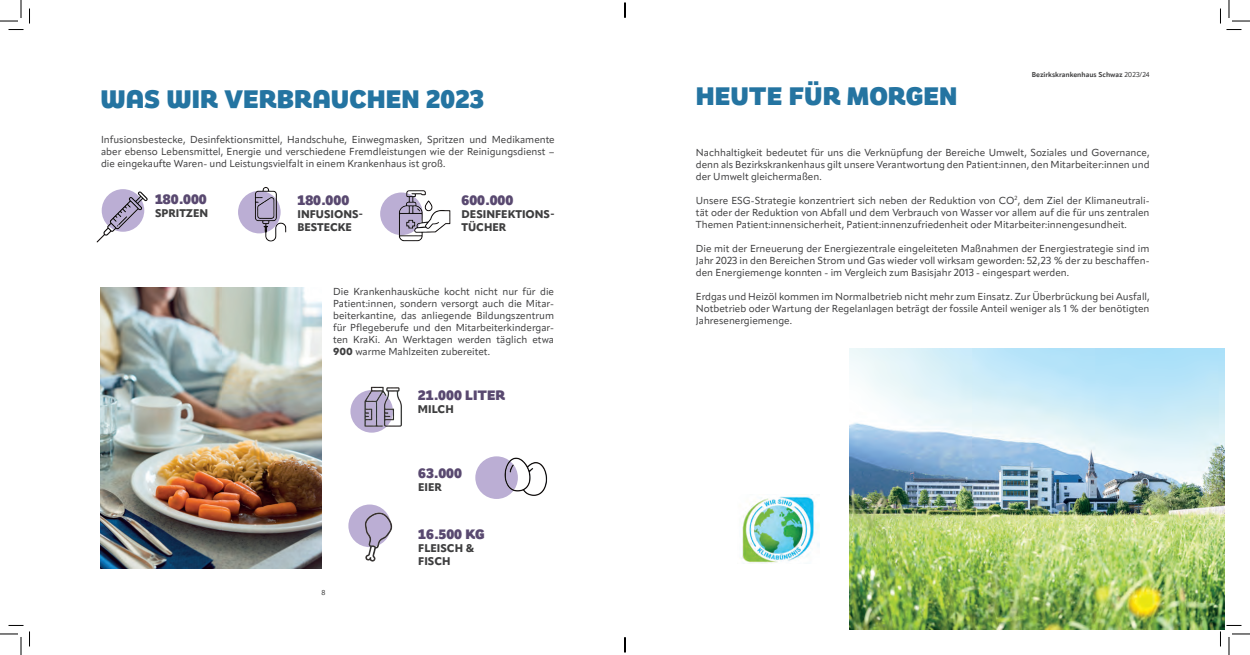
<style>
.page{position:relative;width:1250px;height:655px;background:#fff}
.page>*{position:absolute;margin:0;border:0;box-sizing:border-box;transform-origin:0 0}
.t1{font:900 26px "Remora Sans W2";color:#2474a1}
.t2{font:900 14px "Remora Sans W2";color:#594970}
.t3{font:800 11px/13.2px "Apparat";color:#3e3e3f}
.t4{font:10px/12px "Apparat";color:#3e3e3f;text-align:justify}
.t5{font:700 7px "Apparat";color:#3e3e3f}
.t6{font:7px "Apparat";color:#3e3e3f}
.s1{font-weight:400}
.s2{font-weight:800}
</style>
<div class="page">
<img style="left:849px;top:348px;width:375px;height:281px">
<div style="left:475px;top:456px;width:43px;height:42px;background:#bbaed4;border-radius:50%"></div>
<img style="left:495px;top:456px;width:53px;height:43px">
<div style="left:350px;top:390px;width:43px;height:42px;background:#bbaed4;border-radius:50%"></div>
<img style="left:355px;top:386px;width:47px;height:46px">
<img style="left:96px;top:189px;width:52px;height:54px">
<img style="left:239px;top:187px;width:48px;height:55px">
<div style="left:380px;top:192px;width:43px;height:43px;background:#bbaed4;border-radius:50%"></div>
<img style="left:398px;top:190px;width:53px;height:52px">
<img style="left:100px;top:287px;width:222px;height:281px">
<img style="left:348px;top:504px;width:45px;height:58px">
<img style="left:741px;top:494px;width:78px;height:69px">
<svg style="left:0;top:0;width:30px;height:30px"></svg>
<svg style="left:0;top:625px;width:30px;height:29px"></svg>
<svg style="left:1220px;top:0;width:30px;height:30px"></svg>
<svg style="left:1219px;top:624px;width:31px;height:30px"></svg>
<svg style="left:624px;top:3px;width:2px;height:15px"></svg>
<svg style="left:624px;top:637px;width:2px;height:15px"></svg>
<p class="t5" style="left:1031px;top:71px;width:119px">Bezirkskrankenhaus Schwaz <span class="s1">2023/24</span></p>
<h1 class="t1" style="left:100px;top:82px;width:385px">WAS WIR VERBRAUCHEN 2023</h1>
<h1 class="t1" style="left:696px;top:79px;width:263px">HEUTE FÜR MORGEN</h1>
<p class="t4" style="left:696px;top:146px;width:455px">Nachhaltigkeit bedeutet für uns die Verknüpfung der Bereiche Umwelt, Soziales und Governance, denn als Bezirkskrankenhaus gilt unsere Verantwortung den Patient:innen, den Mitarbeiter:innen und der Umwelt gleichermaßen.</p>
<p class="t4" style="left:696px;top:194px;width:455px">Unsere ESG-Strategie konzentriert sich neben der Reduktion von CO<sup>2</sup>, dem Ziel der Klimaneutrali&shy;tät oder der Reduktion von Abfall und dem Verbrauch von Wasser vor allem auf die für uns zentralen Themen Patient:innensicherheit, Patient:innenzufriedenheit oder Mitarbeiter:innengesundheit.</p>
<p class="t4" style="left:696px;top:242px;width:455px">Die mit der Erneuerung der Energiezentrale eingeleiteten Maßnahmen der Energiestrategie sind im Jahr 2023 in den Bereichen Strom und Gas wieder voll wirksam geworden: 52,23 % der zu beschaffen&shy;den Energiemenge konnten - im Vergleich zum Basisjahr 2013 - eingespart werden.</p>
<p class="t4" style="left:696px;top:290px;width:455px">Erdgas und Heizöl kommen im Normalbetrieb nicht mehr zum Einsatz. Zur Überbrückung bei Ausfall, Notbetrieb oder Wartung der Regelanlagen beträgt der fossile Anteil weniger als 1 % der benötigten Jahresenergiemenge.</p>
<p class="t4" style="left:101px;top:134px;width:455px">Infusionsbestecke, Desinfektionsmittel, Handschuhe, Einwegmasken, Spritzen und Medikamente aber ebenso Lebensmittel, Energie und verschiedene Fremdleistungen wie der Reinigungsdienst – die eingekaufte Waren- und Leistungsvielfalt in einem Krankenhaus ist groß.</p>
<h2 class="t2" style="left:155px;top:190px;width:53px">180.000</h2>
<p class="t3" style="left:155px;top:207px;width:55px">SPRITZEN</p>
<h2 class="t2" style="left:461px;top:190px;width:53px">600.000</h2>
<p class="t3" style="left:461px;top:207px;width:94px">DESINFEKTIONS-<br>TÜCHER</p>
<h2 class="t2" style="left:297px;top:190px;width:53px">180.000</h2>
<p class="t3" style="left:297px;top:207px;width:67px">INFUSIONS-<br>BESTECKE</p>
<p class="t4" style="left:333px;top:285px;width:222px">Die Krankenhausküche kocht nicht nur für die Patient:innen, sondern versorgt auch die Mitar&shy;beiterkantine, das anliegende Bildungszentrum für Pflegeberufe und den Mitarbeiterkindergar&shy;ten KraKi. An Werktagen werden täglich etwa <span class="s2">900</span> warme Mahlzeiten zubereitet.</p>
<h2 class="t2" style="left:418px;top:385px;width:89px">21.000 LITER</h2>
<p class="t3" style="left:418px;top:402px;width:37px">MILCH</p>
<h2 class="t2" style="left:418px;top:464px;width:45px">63.000</h2>
<p class="t3" style="left:418px;top:480px;width:25px">EIER</p>
<p class="t6" style="left:321px;top:587px;width:5px">8</p>
<h2 class="t2" style="left:418px;top:524px;width:68px">16.500 KG</h2>
<p class="t3" style="left:418px;top:541px;width:57px">FLEISCH &amp;<br>FISCH</p>
</div>
